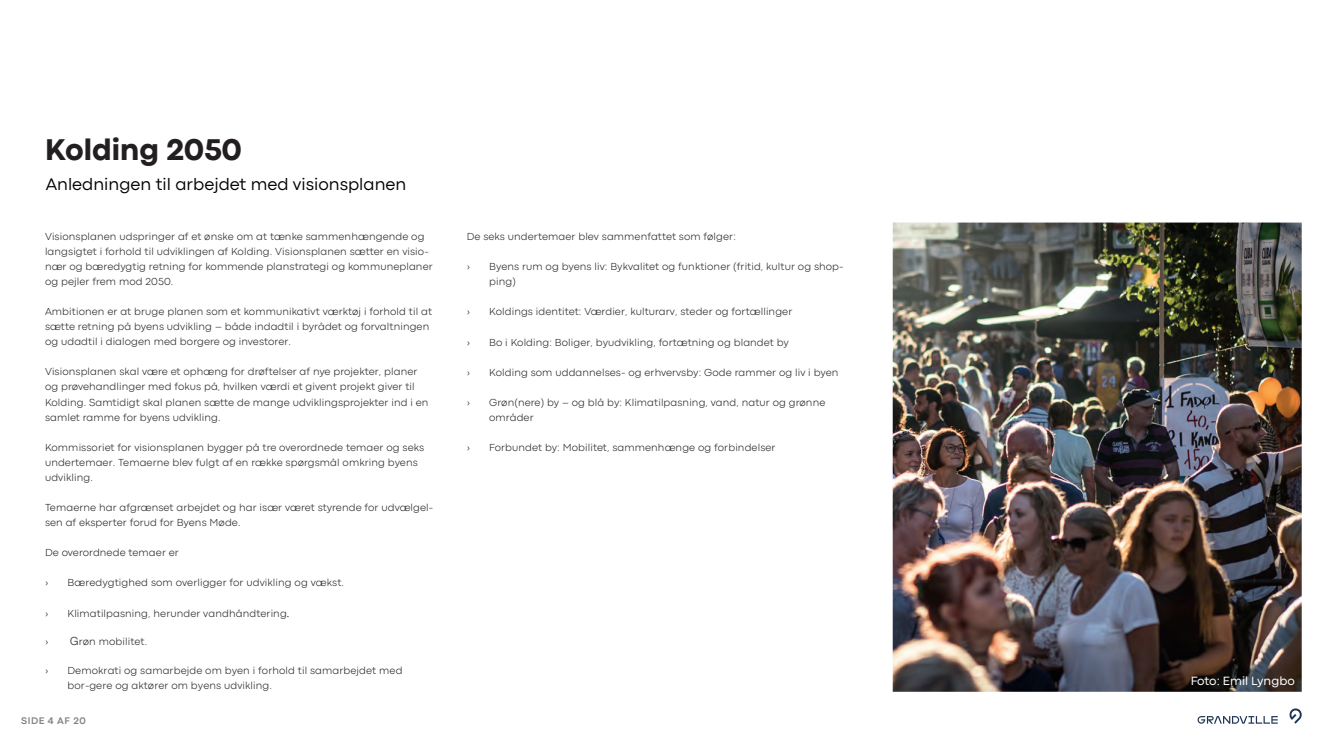
<style>
.page{position:relative;width:1323px;height:745px;background:#fff}
.page>*{position:absolute;margin:0;border:0;box-sizing:border-box;transform-origin:0 0}
.t1{font:800 31.25px "Codec Pro";color:#231f20}
.t2{font:17.5px "Codec Pro News";color:#000}
.t3{font:12.5px "Codec Pro";color:#fff}
.t4{font:300 10.62px/15px "Codec Pro";letter-spacing:.01em;color:#231f20}
.t5{font:700 10px "Codec Pro";letter-spacing:.05em;color:#867f7c}
.s1{font-family:"Minion Pro";font-weight:400}
.s2{font-family:"Helvetica Neue LT Std";font-size:11.25px}
</style>
<div class="page">
<svg style="left:1197px;top:716px;width:81px;height:7px"></svg>
<svg style="left:1289px;top:708px;width:13px;height:15px"></svg>
<img style="left:893px;top:222px;width:409px;height:469px">
<h1 class="t1" style="left:45px;top:130px;width:198px">Kolding 2050</h1>
<h2 class="t2" style="left:46px;top:173px;width:362px">Anledningen til arbejdet med visionsplanen</h2>
<p class="t4" style="left:45px;top:229px;width:389px">Visionsplanen udspringer af et ønske om at tænke sammenhængende og langsigtet i forhold til udviklingen af Kolding. Visionsplanen sætter en visio&shy;nær og bæredygtig retning for kommende planstrategi og kommuneplaner og pejler frem mod 2050.</p>
<p class="t4" style="left:45px;top:304px;width:389px">Ambitionen er at bruge planen som et kommunikativt værktøj i forhold til at sætte retning på byens udvikling – både indadtil i byrådet og forvaltningen og udadtil i dialogen med borgere og investorer.</p>
<p class="t4" style="left:45px;top:364px;width:385px">Visionsplanen skal være et ophæng for drøftelser af nye projekter, planer og prøvehandlinger med fokus på, hvilken værdi et givent projekt giver til Kolding. Samtidigt skal planen sætte de mange udviklingsprojekter ind i en samlet ramme for byens udvikling.</p>
<p class="t4" style="left:45px;top:439px;width:381px">Kommissoriet for visionsplanen bygger på tre overordnede temaer og seks undertemaer. Temaerne blev fulgt af en række spørgsmål omkring byens udvikling.</p>
<p class="t4" style="left:45px;top:499px;width:390px">Temaerne har afgrænset arbejdet og har især været styrende for udvælgel&shy;sen af eksperter forud for Byens Møde.</p>
<p class="t4" style="left:45px;top:544px;width:135px">De overordnede temaer er</p>
<p class="t4" style="left:45px;top:574px;width:5px">›</p>
<p class="t4" style="left:68px;top:574px;width:278px">Bæredygtighed som overligger for udvikling og vækst.</p>
<p class="t4" style="left:45px;top:605px;width:5px">›</p>
<p class="t4" style="left:68px;top:605px;width:223px">Klimatilpasning, herunder vandhåndtering<span class="s1">.</span></p>
<p class="t4" style="left:45px;top:633px;width:5px">›</p>
<p class="t4" style="left:70px;top:633px;width:79px"><span class="s2">G</span>røn mobilitet.</p>
<p class="t4" style="left:45px;top:662px;width:5px">›</p>
<p class="t4" style="left:68px;top:662px;width:336px">Demokrati og samarbejde om byen i forhold til samarbejdet med bor-gere og aktører om byens udvikling.</p>
<p class="t5" style="left:21px;top:714px;width:66px">SIDE 4 AF 20</p>
<p class="t4" style="left:467px;top:229px;width:271px">De seks undertemaer blev sammenfattet som følger:</p>
<p class="t4" style="left:467px;top:259px;width:5px">›</p>
<p class="t4" style="left:489px;top:259px;width:356px">Byens rum og byens liv: Bykvalitet og funktioner (fritid, kultur og shop&shy;ping)</p>
<p class="t4" style="left:467px;top:304px;width:5px">›</p>
<p class="t4" style="left:489px;top:304px;width:305px">Koldings identitet: Værdier, kulturarv, steder og fortællinger</p>
<p class="t4" style="left:467px;top:334px;width:5px">›</p>
<p class="t4" style="left:489px;top:334px;width:301px">Bo i Kolding: Boliger, byudvikling, fortætning og blandet by</p>
<p class="t4" style="left:467px;top:364px;width:5px">›</p>
<p class="t4" style="left:489px;top:364px;width:351px">Kolding som uddannelses- og erhvervsby: Gode rammer og liv i byen</p>
<p class="t4" style="left:467px;top:394px;width:5px">›</p>
<p class="t4" style="left:489px;top:394px;width:338px">Grøn(nere) by – og blå by: Klimatilpasning, vand, natur og grønne områder</p>
<p class="t4" style="left:467px;top:439px;width:5px">›</p>
<p class="t4" style="left:489px;top:439px;width:288px">Forbundet by: Mobilitet, sammenhænge og forbindelser</p>
<p class="t3" style="left:1191px;top:672px;width:106px">Foto: Emil Lyngbo</p>
</div>
